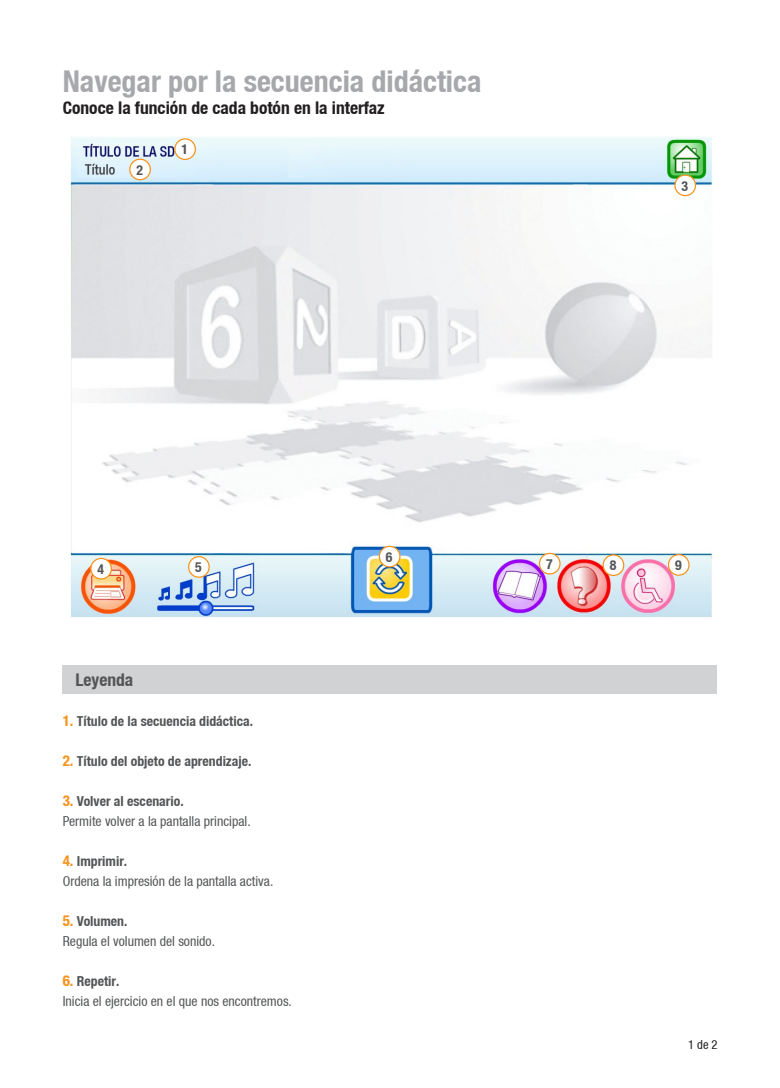
<style>
.page{position:relative;width:780px;height:1088px;background:#fff}
.page>*{position:absolute;margin:0;border:0;box-sizing:border-box;transform-origin:0 0}
.t1{font:700 condensed 30px "Helvetica Neue LT";color:#a7a8ac}
.t2{font:700 condensed 17.5px "Helvetica Neue LT";color:#231f20}
.t3{font:700 condensed 17.5px "Helvetica Neue LT";color:#545557}
.t4{font:condensed 13.75px "Helvetica Neue LT";color:#545557}
.t5{font:700 condensed 13.75px "Helvetica Neue LT";color:#545557}
.t6{font:condensed 12.5px "Helvetica Neue LT";color:#231f20}
.s1{font-size:15px;color:#f7931d}
</style>
<div class="page">
<img style="left:70px;top:137px;width:643px;height:481px">
<div style="left:63px;top:665px;width:654px;height:29px;background:#d1d2d4"></div>
<div style="left:175px;top:139px;width:20px;height:20px;background:#fff;border-radius:50%"></div>
<div style="left:174px;top:138px;width:22px;height:22px;border:1px solid #f7931d;border-radius:50%"></div>
<div style="left:130px;top:159px;width:20px;height:21px;background:#fff;border-radius:50%"></div>
<div style="left:129px;top:159px;width:22px;height:21px;border:1px solid #f7931d;border-radius:50%"></div>
<div style="left:675px;top:175px;width:20px;height:21px;background:#fff;border-radius:50%"></div>
<div style="left:674px;top:174px;width:22px;height:22px;border:1px solid #f7931d;border-radius:50%"></div>
<div style="left:91px;top:558px;width:20px;height:21px;background:#fff;border-radius:50%"></div>
<div style="left:90px;top:558px;width:22px;height:21px;border:1px solid #f7931d;border-radius:50%"></div>
<div style="left:189px;top:557px;width:20px;height:20px;background:#fff;border-radius:50%"></div>
<div style="left:188px;top:556px;width:22px;height:22px;border:1px solid #f7931d;border-radius:50%"></div>
<div style="left:379px;top:546px;width:21px;height:21px;background:#fff;border-radius:50%"></div>
<div style="left:379px;top:546px;width:21px;height:21px;border:1px solid #f7931d;border-radius:50%"></div>
<div style="left:539px;top:553px;width:21px;height:21px;background:#fff;border-radius:50%"></div>
<div style="left:539px;top:553px;width:21px;height:21px;border:1px solid #f7931d;border-radius:50%"></div>
<div style="left:603px;top:555px;width:20px;height:20px;background:#fff;border-radius:50%"></div>
<div style="left:602px;top:554px;width:22px;height:22px;border:1px solid #f7931d;border-radius:50%"></div>
<div style="left:668px;top:555px;width:21px;height:20px;background:#fff;border-radius:50%"></div>
<div style="left:667px;top:554px;width:22px;height:22px;border:1px solid #f7931d;border-radius:50%"></div>
<p class="t1" style="left:63px;top:63px;width:420px">Navegar por la secuencia didáctica</p>
<p class="t2" style="left:63px;top:97px;width:323px">Conoce la función de cada botón en la interfaz</p>
<p class="t5" style="left:136px;top:161px;width:8px">2</p>
<p class="t5" style="left:181px;top:141px;width:8px">1</p>
<p class="t5" style="left:681px;top:177px;width:8px">3</p>
<p class="t5" style="left:97px;top:561px;width:8px">4</p>
<p class="t5" style="left:195px;top:559px;width:8px">5</p>
<p class="t3" style="left:75px;top:669px;width:59px">Leyenda</p>
<p class="t5" style="left:63px;top:713px;width:192px"><span class="s1">1.</span> Título de la secuencia didáctica.</p>
<p class="t5" style="left:63px;top:753px;width:190px"><span class="s1">2.</span> Título del objeto de aprendizaje.</p>
<p class="t5" style="left:63px;top:793px;width:122px"><span class="s1">3.</span> Volver al escenario.</p>
<p class="t4" style="left:63px;top:813px;width:189px">Permite volver a la pantalla principal.</p>
<p class="t5" style="left:63px;top:853px;width:66px"><span class="s1">4.</span> Imprimir.</p>
<p class="t4" style="left:63px;top:873px;width:212px">Ordena la impresión de la pantalla activa.</p>
<p class="t5" style="left:63px;top:913px;width:66px"><span class="s1">5.</span> Volumen.</p>
<p class="t4" style="left:63px;top:933px;width:154px">Regula el volumen del sonido.</p>
<p class="t5" style="left:63px;top:973px;width:58px"><span class="s1">6.</span> Repetir.</p>
<p class="t4" style="left:63px;top:993px;width:231px">Inicia el ejercicio en el que nos encontremos.</p>
<p class="t5" style="left:386px;top:549px;width:8px">6</p>
<p class="t5" style="left:546px;top:556px;width:8px">7</p>
<p class="t5" style="left:609px;top:557px;width:8px">8</p>
<p class="t5" style="left:675px;top:557px;width:8px">9</p>
<p class="t6" style="left:688px;top:1038px;width:31px">1 de 2</p>
</div>
